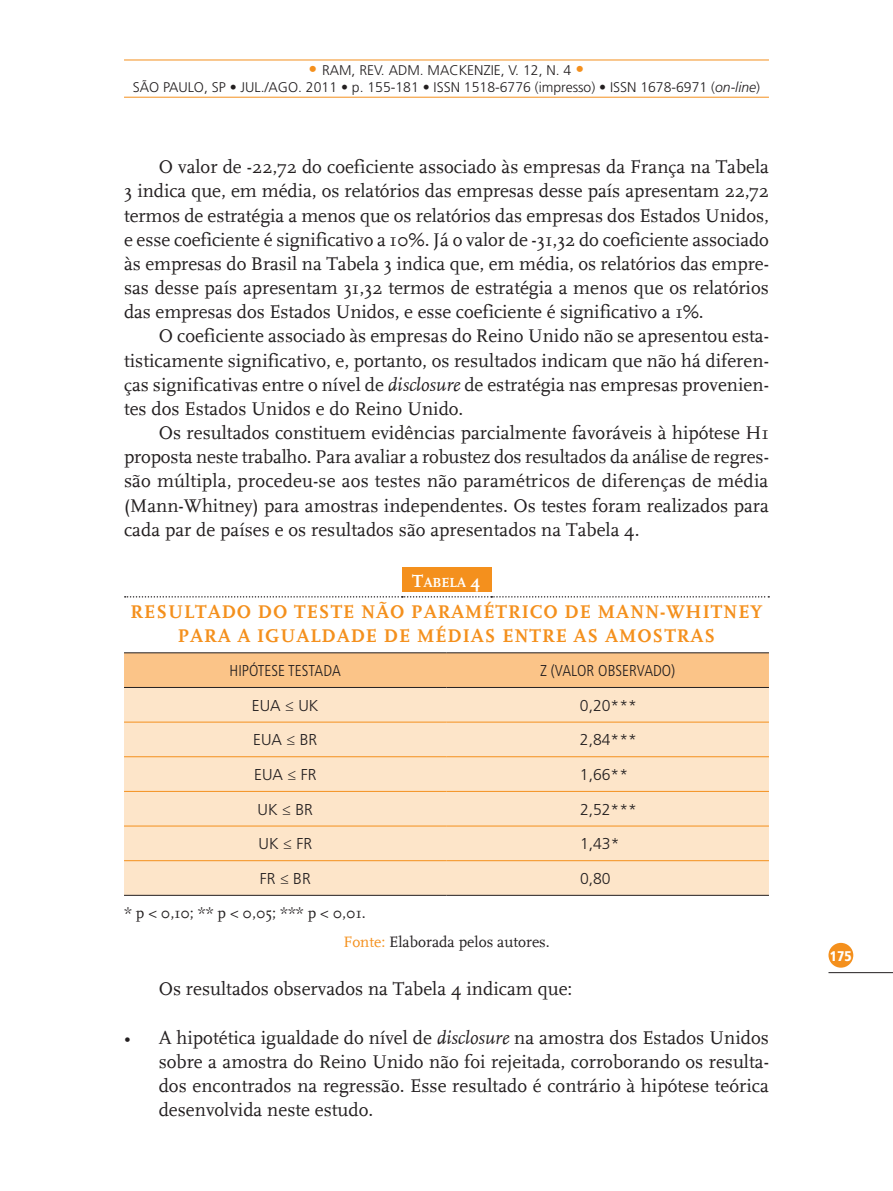
<style>
.page{position:relative;width:893px;height:1191px;background:#fff}
.page>*{position:absolute;margin:0;border:0;box-sizing:border-box;transform-origin:0 0}
.t1{font:19.25px/24.2px "FF Scala Definitive";color:#231f20;text-align:justify}
.t2{font:700 19.25px/24.2px "FF Scala Definitiver";letter-spacing:.05em;color:#f4901d;text-align:center}
.t3{font:300 15.75px "Frutiger LT Std";color:#231f20}
.t4{font:15.75px/29.2px "FF Scala Definitive";color:#231f20}
.t5{font:300 condensed 15.75px "Frutiger LT Std";color:#231f20}
.t6{font:300 14px/16.8px "Frutiger LT Std";color:#231f20;text-align:center}
.t7{font:900 condensed 14px "Frutiger LT Std";color:#fff}
.t8{font:700 13.83px "FF Scala Definitiver";color:#fff}
.s1{font-size:17.5px;color:#f4901d}
.s2{font-style:italic}
.s3{font-size:18.38px}
.s4{color:#f4901d}
</style>
<div class="page">
<div style="left:828px;top:943px;width:25px;height:24px;background:#f4901d;border-radius:50%"></div>
<hr style="left:828px;top:972px;width:65px;height:1px;background:#231f20">
<hr style="left:124px;top:97px;width:645px;height:1px;background:#f4901d">
<hr style="left:124px;top:60px;width:645px;height:1px;background:#f4901d">
<div style="left:402px;top:567px;width:89px;height:24px;background:#f4901d"></div>
<svg style="left:125px;top:596px;width:644px;height:1px"></svg>
<div style="left:124px;top:653px;width:645px;height:34px;background:#fbc488"></div>
<div style="left:124px;top:688px;width:645px;height:207px;background:#fde5c9"></div>
<hr style="left:124px;top:652px;width:322px;height:1px;background:#231f20">
<hr style="left:446px;top:652px;width:323px;height:1px;background:#231f20">
<hr style="left:124px;top:687px;width:322px;height:1px;background:#231f20">
<hr style="left:446px;top:687px;width:323px;height:1px;background:#231f20">
<hr style="left:124px;top:895px;width:322px;height:1px;background:#231f20">
<hr style="left:446px;top:895px;width:323px;height:1px;background:#231f20">
<hr style="left:124px;top:721px;width:322px;height:1px;background:#f4901d">
<hr style="left:446px;top:721px;width:323px;height:1px;background:#f4901d">
<hr style="left:124px;top:756px;width:322px;height:1px;background:#f4901d">
<hr style="left:446px;top:756px;width:323px;height:1px;background:#f4901d">
<hr style="left:124px;top:791px;width:322px;height:1px;background:#f4901d">
<hr style="left:446px;top:791px;width:323px;height:1px;background:#f4901d">
<hr style="left:124px;top:825px;width:322px;height:1px;background:#f4901d">
<hr style="left:446px;top:825px;width:323px;height:1px;background:#f4901d">
<hr style="left:124px;top:860px;width:322px;height:1px;background:#f4901d">
<hr style="left:446px;top:860px;width:323px;height:1px;background:#f4901d">
<p class="t6" style="left:133px;top:62px;width:629px"><span class="s1">•</span> RAM, REV. ADM. MACKENZIE, V. 12, N. 4 <span class="s1">•<br></span>SÃO PAULO, SP • JUL./AGO. 2011 • p. 155-181 • ISSN 1518-6776 (impresso) • ISSN 1678-6971 (<span class="s2">on-line</span>)</p>
<p class="t1" style="left:124px;top:155px;width:646px;text-indent:35px">O valor de -22,72 do coeficiente associado às empresas da França na Tabela 3 indica que, em média, os relatórios das empresas desse país apresentam 22,72 termos de estratégia a menos que os relatórios das empresas dos Estados Unidos, e esse coeficiente é significativo a 10%. Já o valor de -31,32 do coeficiente associado às empresas do Brasil na Tabela 3 indica que, em média, os relatórios das empre&shy;sas desse país apresentam 31,32 termos de estratégia a menos que os relatórios das empresas dos Estados Unidos, e esse coeficiente é significativo a 1%.</p>
<p class="t1" style="left:124px;top:324px;width:646px;text-indent:35px">O coeficiente associado às empresas do Reino Unido não se apresentou esta&shy;tisticamente significativo, e, portanto, os resultados indicam que não há diferen&shy;ças significativas entre o nível de <span class="s2">disclosure</span> de estratégia nas empresas provenien&shy;tes dos Estados Unidos e do Reino Unido.</p>
<p class="t1" style="left:124px;top:421px;width:646px;text-indent:35px">Os resultados constituem evidências parcialmente favoráveis à hipótese H1 proposta neste trabalho. Para avaliar a robustez dos resultados da análise de regres&shy;são múltipla, procedeu-se aos testes não paramétricos de diferenças de média (Mann-Whitney) para amostras independentes. Os testes foram realizados para cada par de países e os resultados são apresentados na Tabela 4.</p>
<p class="t8" style="left:412px;top:575px;width:70px"><span class="s3">T</span>ABELA <span class="s3">4</span></p>
<p class="t2" style="left:131px;top:599px;width:633px">RESULTADO DO TESTE NÃO PARAMÉTRICO DE MANN-WHITNEY<br>PARA A IGUALDADE DE MÉDIAS ENTRE AS AMOSTRAS</p>
<p class="t5" style="left:230px;top:661px;width:36px">HIPÓTESE</p>
<p class="t5" style="left:288px;top:661px;width:9px">TESTADA</p>
<p class="t5" style="left:540px;top:661px;width:24px">Z (VALOR</p>
<p class="t5" style="left:598px;top:661px;width:9px">OBSERVADO</p>
<p class="t5" style="left:671px;top:661px;width:6px">)</p>
<p class="t3" style="left:252px;top:696px;width:68px">EUA ≤ UK</p>
<p class="t3" style="left:580px;top:696px;width:58px">0,20***</p>
<p class="t3" style="left:253px;top:731px;width:66px">EUA ≤ BR</p>
<p class="t3" style="left:580px;top:731px;width:58px">2,84***</p>
<p class="t3" style="left:254px;top:765px;width:64px">EUA ≤ FR</p>
<p class="t3" style="left:580px;top:765px;width:50px">1,66**</p>
<p class="t3" style="left:258px;top:800px;width:57px">UK ≤ BR</p>
<p class="t3" style="left:580px;top:800px;width:58px">2,52***</p>
<p class="t3" style="left:259px;top:835px;width:55px">UK ≤ FR</p>
<p class="t3" style="left:580px;top:835px;width:41px">1,43*</p>
<p class="t3" style="left:260px;top:869px;width:52px">FR ≤ BR</p>
<p class="t3" style="left:580px;top:869px;width:32px">0,80</p>
<p class="t4" style="left:343px;top:898px;width:208px;text-indent:-219px">* p &lt; 0,10; ** p &lt; 0,05; *** p &lt; 0,01.<br><span class="s4">Fonte:</span> Elaborada pelos autores.</p>
<p class="t1" style="left:159px;top:977px;width:415px">Os resultados observados na Tabela 4 indicam que:</p>
<p class="t1" style="left:159px;top:1025px;width:612px;text-indent:-35px">• A hipotética igualdade do nível de <span class="s2">disclosure</span> na amostra dos Estados Unidos sobre a amostra do Reino Unido não foi rejeitada, corroborando os resulta&shy;dos encontrados na regressão. Esse resultado é contrário à hipótese teórica desenvolvida neste estudo.</p>
<p class="t7" style="left:830px;top:947px;width:23px">175</p>
</div>
